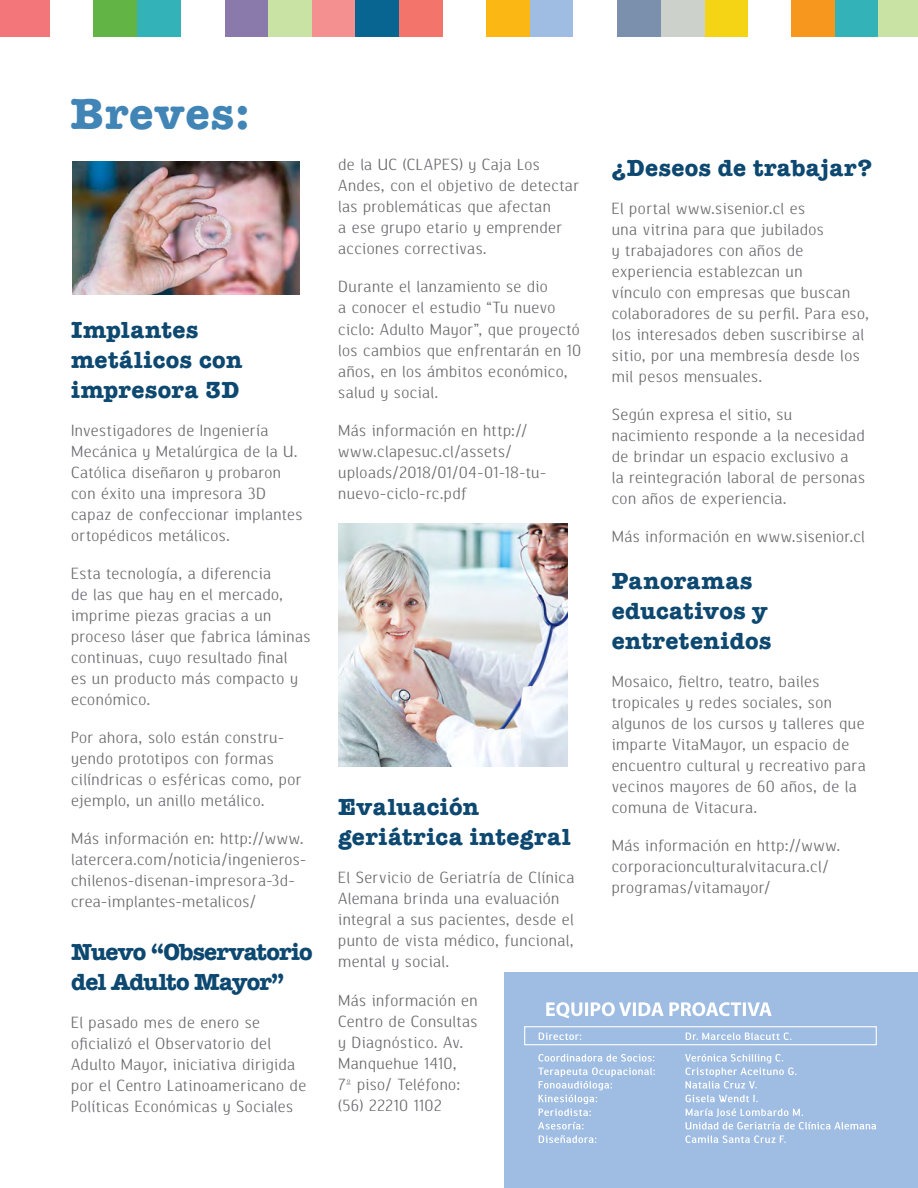
<style>
.page{position:relative;width:918px;height:1188px;background:#fff}
.page>*{position:absolute;margin:0;border:0;box-sizing:border-box;transform-origin:0 0}
.t1{font:700 45px "American Typewriter";letter-spacing:.025em;color:#4185b7}
.Titular{font:700 24px/30px "American Typewriter";letter-spacing:.015em;color:#0d4870}
.Titular-2{font:700 24px/30px "American Typewriter";letter-spacing:-.03em;color:#0d4870}
.Titular-3{font:300 16.5px/21px "Indo Sans 04";letter-spacing:.02em;color:#6b6b6e}
</style>
<div class="page">
<div style="left:504px;top:972px;width:414px;height:216px;background:#9fbde2"></div>
<div style="left:530px;top:0;width:43px;height:36px;background:#9fbde2"></div>
<div style="left:617px;top:0;width:44px;height:36px;background:#7b90ad"></div>
<div style="left:835px;top:0;width:44px;height:36px;background:#33b3b7"></div>
<div style="left:879px;top:0;width:39px;height:36px;background:#c9e3a4"></div>
<div style="left:704px;top:0;width:44px;height:36px;background:#f5d415"></div>
<div style="left:661px;top:0;width:43px;height:36px;background:#ccd1cb"></div>
<div style="left:312px;top:0;width:43px;height:36px;background:#f4908f"></div>
<div style="left:137px;top:0;width:44px;height:36px;background:#33b3b7"></div>
<div style="left:0;top:0;width:50px;height:36px;background:#f2767a"></div>
<div style="left:224px;top:0;width:44px;height:36px;background:#8a7aab"></div>
<div style="left:792px;top:0;width:43px;height:36px;background:#f7971d"></div>
<div style="left:268px;top:0;width:44px;height:36px;background:#c9e3a4"></div>
<div style="left:355px;top:0;width:44px;height:36px;background:#086491"></div>
<div style="left:94px;top:0;width:43px;height:36px;background:#62b545"></div>
<div style="left:486px;top:0;width:44px;height:36px;background:#fbb714"></div>
<div style="left:399px;top:0;width:44px;height:36px;background:#f2746b"></div>
<svg style="left:538px;top:1054px;width:338px;height:89px"></svg>
<svg style="left:539px;top:1032px;width:253px;height:8px"></svg>
<svg style="left:546px;top:1002px;width:226px;height:16px"></svg>
<div style="left:524px;top:1026px;width:353px;height:19px;border:1px solid #fff"></div>
<img style="left:72px;top:161px;width:228px;height:133px">
<img style="left:338px;top:524px;width:230px;height:243px">
<p class="t1" style="left:70px;top:75px;width:181px">Breves:</p>
<p class="Titular" style="left:71px;top:313px;width:173px">Implantes metálicos con impresora 3D</p>
<p class="Titular-3" style="left:71px;top:421px;width:233px">Investigadores de Ingeniería<br>Mecánica y Metalúrgica de la U.<br>Católica diseñaron y probaron con éxito una impresora 3D capaz de confeccionar implantes ortopédicos metálicos.</p>
<p class="Titular-3" style="left:71px;top:564px;width:241px">Esta tecnología, a diferencia<br>de las que hay en el mercado, imprime piezas gracias a un proceso láser que fabrica láminas continuas, cuyo resultado final<br>es un producto más compacto y económico.</p>
<p class="Titular-3" style="left:71px;top:728px;width:232px">Por ahora, solo están constru&shy;yendo prototipos con formas cilíndricas o esféricas como, por ejemplo, un anillo metálico.</p>
<p class="Titular-3" style="left:71px;top:829px;width:237px">Más información en: http://www. latercera.com/noticia/ingenieros&shy;chilenos-disenan-impresora-3d&shy;crea-implantes-metalicos/</p>
<p class="Titular-2" style="left:71px;top:935px;width:243px">Nuevo “Observatorio del Adulto Mayor”</p>
<p class="Titular-3" style="left:71px;top:1013px;width:237px">El pasado mes de enero se oficializó el Observatorio del<br>Adulto Mayor, iniciativa dirigida por el Centro Latinoamericano de<br>Políticas Económicas y Sociales</p>
<p class="Titular-3" style="left:338px;top:156px;width:242px">de la UC (CLAPES) y Caja Los<br>Andes, con el objetivo de detectar las problemáticas que afectan<br>a ese grupo etario y emprender acciones correctivas.</p>
<p class="Titular-3" style="left:338px;top:278px;width:244px">Durante el lanzamiento se dio<br>a conocer el estudio “Tu nuevo ciclo: Adulto Mayor”, que proyectó los cambios que enfrentarán en 10 años, en los ámbitos económico, salud y social.</p>
<p class="Titular-3" style="left:338px;top:421px;width:210px">Más información en http:// www.clapesuc.cl/assets/ uploads/2018/01/04-01-18-tu&shy;nuevo-ciclo-rc.pdf</p>
<p class="Titular" style="left:338px;top:791px;width:234px">Evaluación geriátrica integral</p>
<p class="Titular-3" style="left:338px;top:869px;width:238px">El Servicio de Geriatría de Clínica<br>Alemana brinda una evaluación integral a sus pacientes, desde el punto de vista médico, funcional, mental y social.</p>
<p class="Titular-3" style="left:338px;top:991px;width:141px">Más información en<br>Centro de Consultas y Diagnóstico. Av.<br>Manquehue 1410,<br>7º piso/ Teléfono: (56) 22210 1102</p>
<p class="Titular" style="left:612px;top:151px;width:262px">¿Deseos de trabajar?</p>
<p class="Titular-3" style="left:612px;top:199px;width:259px">El portal www.sisenior.cl es<br>una vitrina para que jubilados<br>y trabajadores con años de experiencia establezcan un<br>vínculo con empresas que buscan colaboradores de su perfil. Para eso, los interesados deben suscribirse al sitio, por una membresía desde los mil pesos mensuales.</p>
<p class="Titular-3" style="left:612px;top:405px;width:255px">Según expresa el sitio, su nacimiento responde a la necesidad de brindar un espacio exclusivo a<br>la reintegración laboral de personas con años de experiencia.</p>
<p class="Titular-3" style="left:612px;top:527px;width:255px">Más información en www.sisenior.cl</p>
<p class="Titular" style="left:612px;top:564px;width:161px">Panoramas educativos y entretenidos</p>
<p class="Titular-3" style="left:612px;top:672px;width:256px">Mosaico, fieltro, teatro, bailes tropicales y redes sociales, son algunos de los cursos y talleres que imparte VitaMayor, un espacio de encuentro cultural y recreativo para vecinos mayores de 60 años, de la comuna de Vitacura.</p>
<p class="Titular-3" style="left:612px;top:836px;width:230px">Más información en http://www. corporacionculturalvitacura.cl/ programas/vitamayor/</p>
</div>
